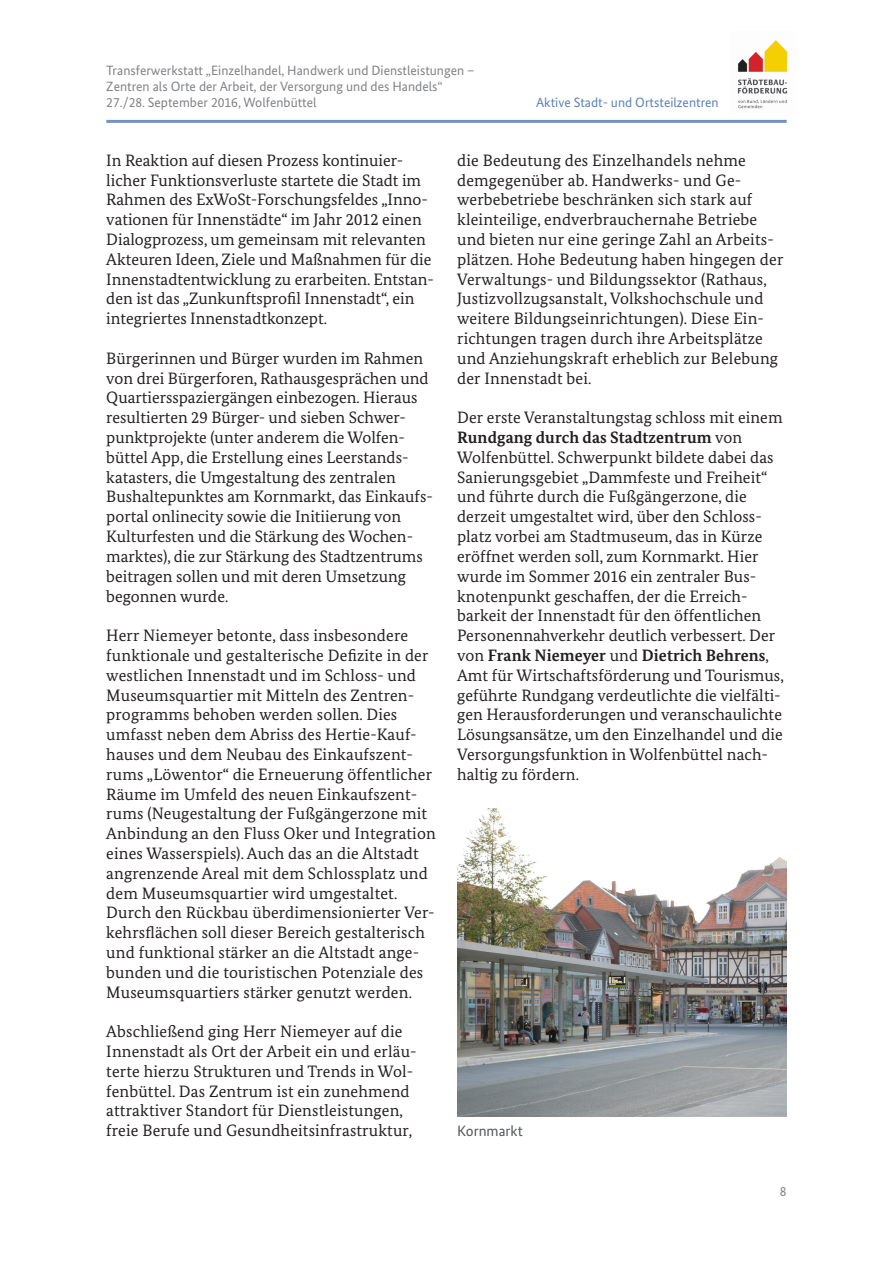
<style>
.page{position:relative;width:893px;height:1263px;background:#fff}
.page>*{position:absolute;margin:0;border:0;box-sizing:border-box;transform-origin:0 0}
.t1{font:16.5px/19.8px "Bundes Serif";letter-spacing:.005em;color:#231f20}
.t2{font:15px "Bundes Sans";color:#57585a}
.t3{font:13.5px/16.2px "Bundes Sans";color:#808285}
.t4{font:13.5px "Bundes Sans";color:#5d82b7}
.s1{font-weight:700}
</style>
<div class="page">
<hr style="left:106px;top:120px;width:681px;height:3px;background:#7492c0">
<img style="left:737px;top:40px;width:51px;height:69px">
<img style="left:457px;top:808px;width:330px;height:308px">
<p class="t3" style="left:106px;top:62px;width:370px">Transferwerkstatt „Einzelhandel, Handwerk und Dienstleistungen –<br>Zentren als Orte der Arbeit, der Versorgung und des Handels“<br>27./28. September 2016, Wolfenbüttel</p>
<p class="t4" style="left:536px;top:94px;width:184px">Aktive Stadt- und Ortsteilzentren</p>
<p class="t1" style="left:106px;top:150px;width:329px">In Reaktion auf diesen Prozess kontinuier&shy;licher Funktionsverluste startete die Stadt im Rahmen des ExWoSt-Forschungsfeldes „Inno&shy;vationen für Innenstädte“ im Jahr 2012 einen Dialogprozess, um gemeinsam mit relevanten Akteuren Ideen, Ziele und Maßnahmen für die Innenstadtentwicklung zu erarbeiten. Entstan&shy;den ist das „Zunkunftsprofil Innenstadt“, ein integriertes Innenstadtkonzept.</p>
<p class="t1" style="left:106px;top:348px;width:328px">Bürgerinnen und Bürger wurden im Rahmen von drei Bürgerforen, Rathausgesprächen und Quartiersspaziergängen einbezogen. Hieraus resultierten 29 Bürger- und sieben Schwer&shy;punktprojekte (unter anderem die Wolfen&shy;büttel App, die Erstellung eines Leerstands&shy;katasters, die Umgestaltung des zentralen Bushaltepunktes am Kornmarkt, das Einkaufs&shy;portal onlinecity sowie die Initiierung von Kulturfesten und die Stärkung des Wochen&shy;marktes), die zur Stärkung des Stadtzentrums beitragen sollen und mit deren Umsetzung begonnen wurde.</p>
<p class="t1" style="left:106px;top:625px;width:331px">Herr Niemeyer betonte, dass insbesondere funktionale und gestalterische Defizite in der westlichen Innenstadt und im Schloss- und Museumsquartier mit Mitteln des Zentren&shy;programms behoben werden sollen. Dies umfasst neben dem Abriss des Hertie-Kauf&shy;hauses und dem Neubau des Einkaufszent&shy;rums „Löwentor“ die Erneuerung öffentlicher Räume im Umfeld des neuen Einkaufszent&shy;rums (Neugestaltung der Fußgängerzone mit Anbindung an den Fluss Oker und Integration eines Wasserspiels). Auch das an die Altstadt angrenzende Areal mit dem Schlossplatz und dem Museumsquartier wird umgestaltet.<br>Durch den Rückbau überdimensionierter Ver&shy;kehrsflächen soll dieser Bereich gestalterisch und funktional stärker an die Altstadt ange&shy;bunden und die touristischen Potenziale des Museumsquartiers stärker genutzt werden.</p>
<p class="t1" style="left:106px;top:1021px;width:312px">Abschließend ging Herr Niemeyer auf die Innenstadt als Ort der Arbeit ein und erläu&shy;terte hierzu Strukturen und Trends in Wol&shy;fenbüttel. Das Zentrum ist ein zunehmend attraktiver Standort für Dienstleistungen, freie Berufe und Gesundheitsinfrastruktur,</p>
<p class="t1" style="left:457px;top:150px;width:328px">die Bedeutung des Einzelhandels nehme demgegenüber ab. Handwerks- und Ge&shy;werbebetriebe beschränken sich stark auf kleinteilige, endverbrauchernahe Betriebe und bieten nur eine geringe Zahl an Arbeits&shy;plätzen. Hohe Bedeutung haben hingegen der Verwaltungs- und Bildungssektor (Rathaus, Justizvollzugsanstalt, Volkshochschule und weitere Bildungseinrichtungen). Diese Ein&shy;richtungen tragen durch ihre Arbeitsplätze und Anziehungskraft erheblich zur Belebung der Innenstadt bei.</p>
<p class="t1" style="left:457px;top:408px;width:328px">Der erste Veranstaltungstag schloss mit einem <span class="s1">Rundgang durch das Stadtzentrum</span> von Wolfenbüttel. Schwerpunkt bildete dabei das Sanierungsgebiet „Dammfeste und Freiheit“ und führte durch die Fußgängerzone, die derzeit umgestaltet wird, über den Schloss&shy;platz vorbei am Stadtmuseum, das in Kürze eröffnet werden soll, zum Kornmarkt. Hier wurde im Sommer 2016 ein zentraler Bus&shy;knotenpunkt geschaffen, der die Erreich&shy;barkeit der Innenstadt für den öffentlichen Personennahverkehr deutlich verbessert. Der von <span class="s1">Frank Niemeyer</span> und <span class="s1">Dietrich Behrens</span>, Amt für Wirtschaftsförderung und Tourismus, geführte Rundgang verdeutlichte die vielfälti&shy;gen Herausforderungen und veranschaulichte Lösungsansätze, um den Einzelhandel und die Versorgungsfunktion in Wolfenbüttel nach&shy;haltig zu fördern.</p>
<p class="t2" style="left:457px;top:1122px;width:67px">Kornmarkt</p>
<p class="t3" style="left:780px;top:1183px;width:8px">8</p>
</div>
